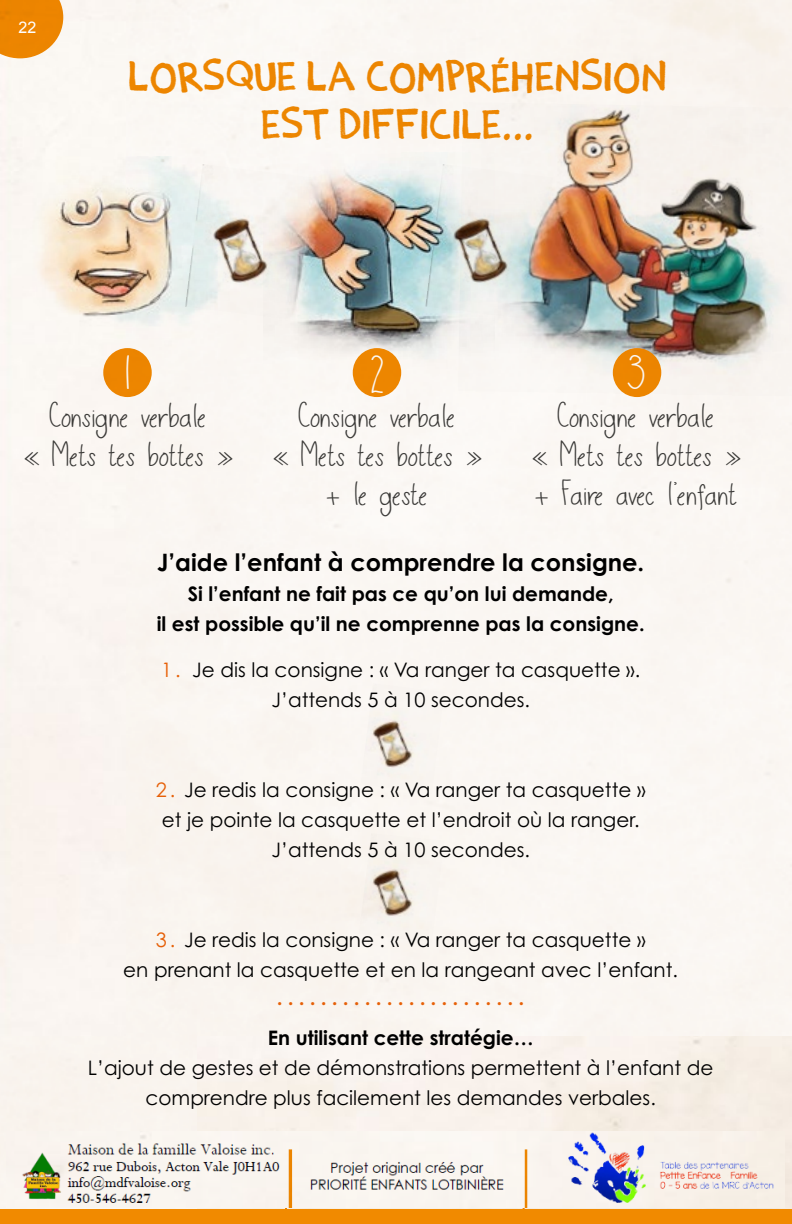
<style>
.page{position:relative;width:792px;height:1224px;background:#fff}
.page>*{position:absolute;margin:0;border:0;box-sizing:border-box;transform-origin:0 0}
.t1{font:40px/48px "Estoy Bueno";color:#f18a00;text-align:center}
.t2{font:39.4px "DJB Thisis Me";color:#fff;scale:1.11 1}
.t3{font:29.2px/38.6px "DJB Thisis Me";color:#3c3c3b;text-align:center;scale:1.11 1}
.t4{font:700 24px "Century Gothic Pro";color:#000}
.t5{font:20px/30px "Century Gothic Pro";color:#000;text-align:center}
.t6{font:700 20px/30px "Century Gothic Pro";color:#000;text-align:center}
.t7{font:700 20px "Aaux Next";color:#ec6408}
.t8{font:16px "Arial";color:#fff}
.s1{color:#ec6408}
</style>
<div class="page">
<img style="left:126px;top:0;width:666px;height:1035px">
<div style="left:0;top:1034px;width:196px;height:175px;background:#f9f4ee"></div>
<img style="left:0;top:0;width:126px;height:1035px">
<svg style="left:0;top:0;width:63px;height:58px;background:#ed911a"></svg>
<hr style="left:285px;top:1147px;width:2px;height:68px;background:#f18a00">
<hr style="left:523px;top:1147px;width:2px;height:68px;background:#f18a00">
<div style="left:0;top:1209px;width:792px;height:15px;background:#f18a00"></div>
<img style="left:7px;top:1131px;width:778px;height:77px">
<p class="t8" style="left:19px;top:17px;width:19px">22</p>
<h1 class="t1" style="left:128px;top:53px;width:540px">LORSQUE LA COMPRÉHENSION<br>EST DIFFICILE...</h1>
<h2 class="t2" style="left:125px;top:349px;width:8px">1</h2>
<h3 class="t3" style="left:23px;top:399px;width:191px">Consigne verbale<br>« Mets tes bottes »</h3>
<h2 class="t2" style="left:370px;top:349px;width:14px">2</h2>
<h3 class="t3" style="left:272px;top:399px;width:191px">Consigne verbale<br>« Mets tes bottes » + le geste</h3>
<h2 class="t2" style="left:628px;top:349px;width:17px">3</h2>
<h3 class="t3" style="left:531px;top:399px;width:191px">Consigne verbale<br>« Mets tes bottes » + Faire avec l’enfant</h3>
<p class="t4" style="left:157px;top:548px;width:489px">J’aide l’enfant à comprendre la consigne.</p>
<p class="t6" style="left:157px;top:579px;width:489px">Si l’enfant ne fait pas ce qu’on lui demande,<br>il est possible qu’il ne comprenne pas la consigne.</p>
<p class="t5" style="left:161px;top:655px;width:481px"><span class="s1">1.</span> Je dis la consigne : « Va ranger ta casquette ».<br>J’attends 5 à 10 secondes.</p>
<p class="t5" style="left:156px;top:775px;width:491px"><span class="s1">2.</span> Je redis la consigne : « Va ranger ta casquette » et je pointe la casquette et l’endroit où la ranger.<br>J’attends 5 à 10 secondes.</p>
<p class="t5" style="left:123px;top:925px;width:556px"><span class="s1">3.</span> Je redis la consigne : « Va ranger ta casquette »<br>en prenant la casquette et en la rangeant avec l’enfant.</p>
<p class="t7" style="left:277px;top:984px;width:249px">.......................</p>
<p class="t6" style="left:268px;top:1023px;width:267px">En utilisant cette stratégie…</p>
<p class="t5" style="left:88px;top:1053px;width:627px">L’ajout de gestes et de démonstrations permettent à l’enfant de comprendre plus facilement les demandes verbales.</p>
</div>
